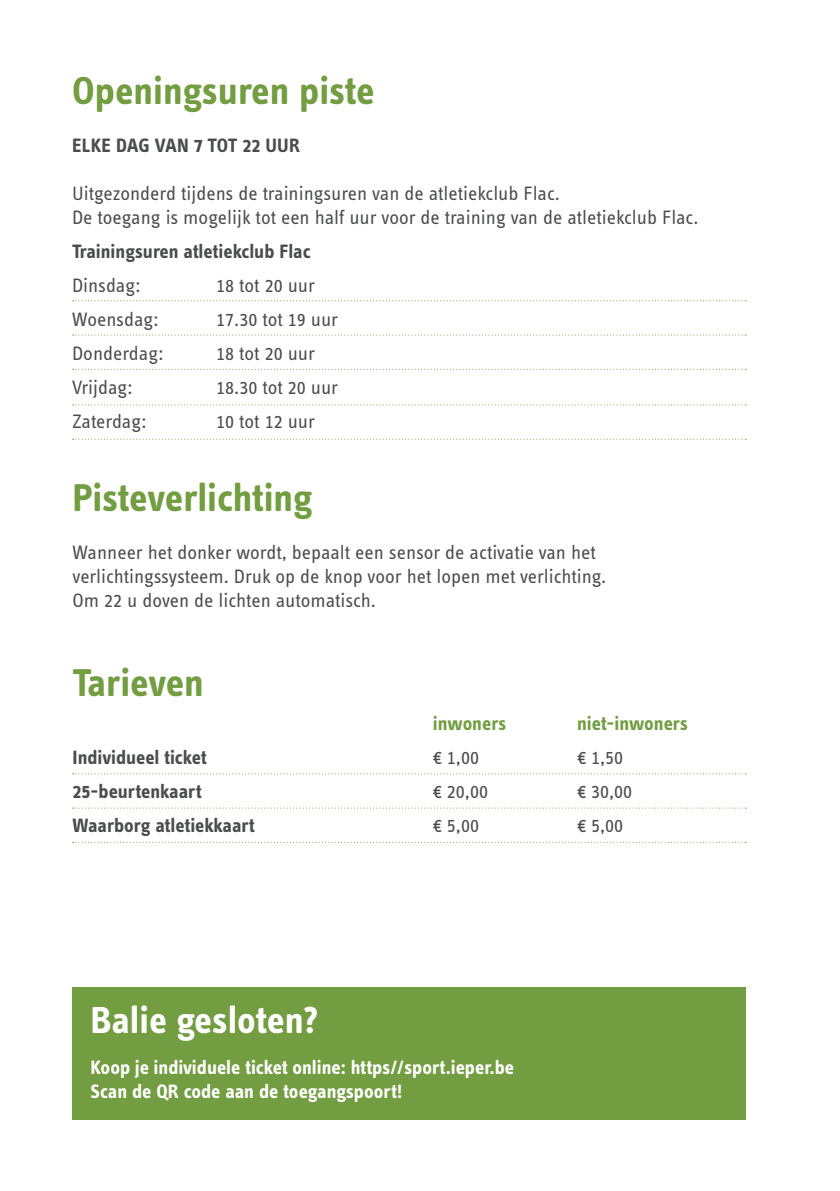
<style>
.page{position:relative;width:840px;height:1191px;background:#fff}
.page>*{position:absolute;margin:0;border:0;box-sizing:border-box;transform-origin:0 0}
.t1{font:700 40px "Info OT Text";color:#729d41}
.t2{font:700 38.8px "Info OT Text";color:#fff}
.t3{font:20px/24px "Info OT Text";color:#4b4c4d}
.t4{font:700 20px "Info OT Text";color:#4b4c4d}
.t5{font:700 20px/24px "Info OT Text";color:#fff}
.t6{font:700 20px "Info OT Text";color:#729d41}
</style>
<div class="page">
<svg style="left:72px;top:773px;width:673px;height:1px"></svg>
<svg style="left:72px;top:300px;width:673px;height:1px"></svg>
<svg style="left:72px;top:807px;width:671px;height:1px"></svg>
<svg style="left:72px;top:334px;width:673px;height:1px"></svg>
<svg style="left:72px;top:404px;width:673px;height:1px"></svg>
<svg style="left:72px;top:842px;width:673px;height:1px"></svg>
<svg style="left:72px;top:369px;width:673px;height:1px"></svg>
<svg style="left:72px;top:439px;width:673px;height:1px"></svg>
<div style="left:72px;top:987px;width:673px;height:133px;background:#729d41"></div>
<h1 class="t1" style="left:72px;top:66px;width:304px">Openingsuren piste</h1>
<p class="t4" style="left:72px;top:133px;width:229px">ELKE DAG VAN 7 TOT 22 UUR</p>
<p class="t3" style="left:72px;top:181px;width:627px">Uitgezonderd tijdens de trainingsuren van de atletiekclub Flac.<br>De toegang is mogelijk tot een half uur voor de training van de atletiekclub Flac.</p>
<p class="t4" style="left:72px;top:239px;width:240px">Trainingsuren atletiekclub Flac</p>
<p class="t3" style="left:72px;top:273px;width:70px">Dinsdag:</p>
<p class="t3" style="left:216px;top:273px;width:100px">18 tot 20 uur</p>
<p class="t3" style="left:72px;top:307px;width:88px">Woensdag:</p>
<p class="t3" style="left:216px;top:307px;width:123px">17.30 tot 19 uur</p>
<p class="t3" style="left:72px;top:341px;width:93px">Donderdag:</p>
<p class="t3" style="left:216px;top:341px;width:100px">18 tot 20 uur</p>
<p class="t3" style="left:72px;top:375px;width:62px">Vrijdag:</p>
<p class="t3" style="left:216px;top:375px;width:123px">18.30 tot 20 uur</p>
<p class="t3" style="left:72px;top:409px;width:76px">Zaterdag:</p>
<p class="t3" style="left:216px;top:409px;width:100px">10 tot 12 uur</p>
<h1 class="t1" style="left:72px;top:473px;width:242px">Pisteverlichting</h1>
<p class="t3" style="left:72px;top:540px;width:535px">Wanneer het donker wordt, bepaalt een sensor de activatie van het verlichtingssysteem. Druk op de knop voor het lopen met verlichting.<br>Om 22 u doven de lichten automatisch.</p>
<h1 class="t1" style="left:72px;top:657px;width:133px">Tarieven</h1>
<p class="t6" style="left:432px;top:710px;width:75px">inwoners</p>
<p class="t6" style="left:576px;top:710px;width:112px">niet-inwoners</p>
<p class="t4" style="left:72px;top:744px;width:135px">Individueel ticket</p>
<p class="t3" style="left:432px;top:744px;width:48px">€ 1,00</p>
<p class="t3" style="left:576px;top:744px;width:48px">€ 1,50</p>
<p class="t4" style="left:72px;top:778px;width:130px">25-beurtenkaart</p>
<p class="t3" style="left:432px;top:778px;width:57px">€ 20,00</p>
<p class="t3" style="left:576px;top:778px;width:57px">€ 30,00</p>
<p class="t4" style="left:72px;top:812px;width:184px">Waarborg atletiekkaart</p>
<p class="t3" style="left:432px;top:812px;width:48px">€ 5,00</p>
<p class="t3" style="left:576px;top:812px;width:48px">€ 5,00</p>
<h2 class="t2" style="left:90px;top:995px;width:229px">Balie gesloten?</h2>
<p class="t5" style="left:90px;top:1055px;width:425px">Koop je individuele ticket online: https//sport.ieper.be<br>Scan de QR code aan de toegangspoort!</p>
</div>
